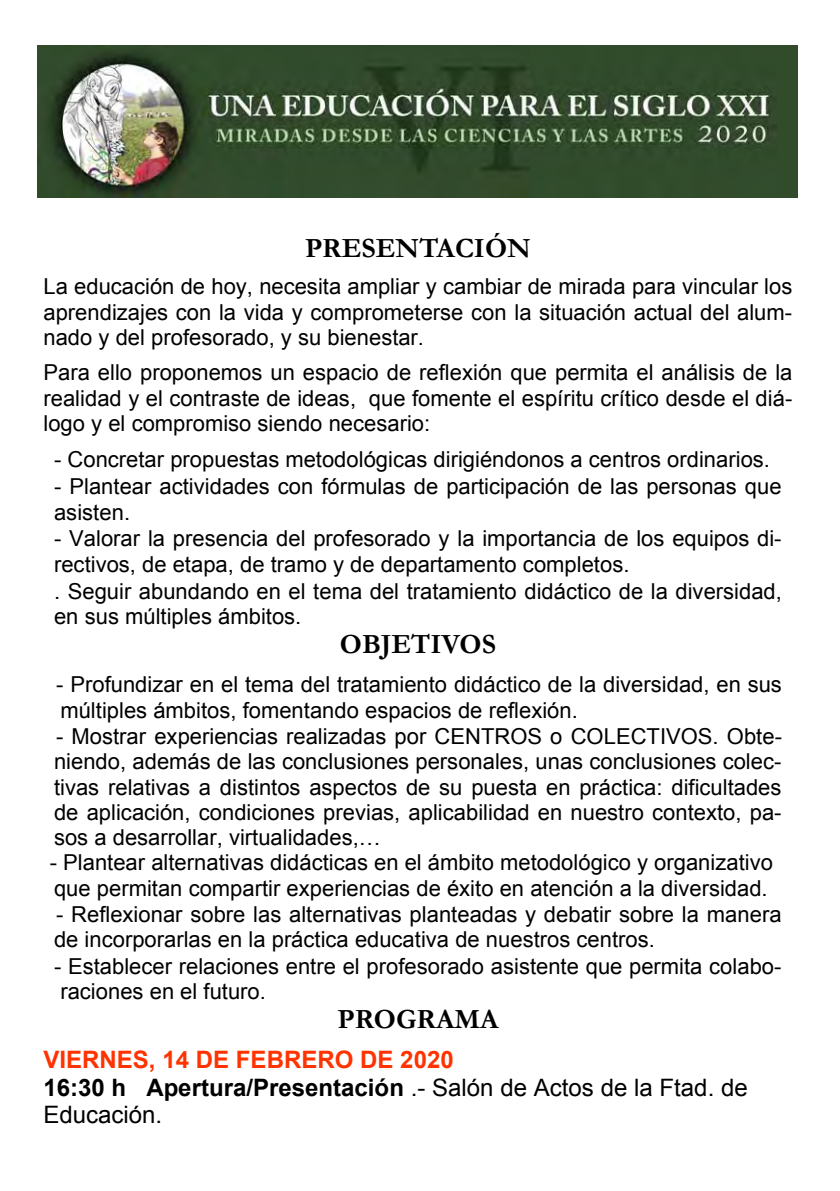
<style>
.page{position:relative;width:840px;height:1191px;background:#fff}
.page>*{position:absolute;margin:0;border:0;box-sizing:border-box;transform-origin:0 0}
.t1{font:700 28px "Garamond";color:#000}
.t2{font:24px/27.6px "Arial";color:#000}
.t3{font:22px/25.4px "Arial";color:#000}
.s1{font-weight:700;color:#f30}
.s2{font-weight:700}
</style>
<div class="page">
<img style="left:38px;top:45px;width:758px;height:153px">
<p class="t1" style="left:305px;top:229px;width:227px">PRESENTACIÓN</p>
<p class="t3" style="left:43px;top:274px;width:750px;text-align:justify">La educación de hoy, necesita ampliar y cambiar de mirada para vincular los aprendizajes con la vida y comprometerse con la situación actual del alum&shy;nado y del profesorado, y su bienestar.</p>
<p class="t3" style="left:43px;top:360px;width:750px;text-align:justify">Para ello proponemos un espacio de reflexión que permita el análisis de la realidad y el contraste de ideas, que fomente el espíritu crítico desde el diá&shy;logo y el compromiso siendo necesario:</p>
<p class="t3" style="left:54px;top:447px;width:717px">- Concretar propuestas metodológicas dirigiéndonos a centros ordinarios.</p>
<p class="t3" style="left:54px;top:473px;width:728px">- Plantear actividades con fórmulas de participación de las personas que asisten.</p>
<p class="t3" style="left:54px;top:525px;width:728px;line-height:26px">- Valorar la presencia del profesorado y la importancia de los equipos di&shy;rectivos, de etapa, de tramo y de departamento completos.<br>. Seguir abundando en el tema del tratamiento didáctico de la diversidad, en sus múltiples ámbitos.</p>
<p class="t1" style="left:339px;top:625px;width:158px">OBJETIVOS</p>
<p class="t3" style="left:56px;top:672px;width:726px">- Profundizar en el tema del tratamiento didáctico de la diversidad, en sus múltiples ámbitos, fomentando espacios de reflexión.</p>
<p class="t3" style="left:54px;top:723px;width:729px;text-align:justify">- Mostrar experiencias realizadas por CENTROS o COLECTIVOS. Obte&shy;niendo, además de las conclusiones personales, unas conclusiones colec&shy;tivas relativas a distintos aspectos de su puesta en práctica: dificultades de aplicación, condiciones previas, aplicabilidad en nuestro contexto, pa&shy;sos a desarrollar, virtualidades,…</p>
<p class="t3" style="left:50px;top:850px;width:724px">- Plantear alternativas didácticas en el ámbito metodológico y organizativo que permitan compartir experiencias de éxito en atención a la diversidad.</p>
<p class="t3" style="left:54px;top:902px;width:728px">- Reflexionar sobre las alternativas planteadas y debatir sobre la manera de incorporarlas en la práctica educativa de nuestros centros.</p>
<p class="t3" style="left:54px;top:953px;width:728px">- Establecer relaciones entre el profesorado asistente que permita colabo&shy;raciones en el futuro.</p>
<p class="t1" style="left:337px;top:1000px;width:162px">PROGRAMA</p>
<p class="t2" style="left:43px;top:1046px;width:705px"><span class="s1">VIERNES, 14 DE FEBRERO DE 2020<br></span><span class="s2">16:30 h Apertura/Presentación</span> .- Salón de Actos de la Ftad. de<br>Educación.</p>
</div>
